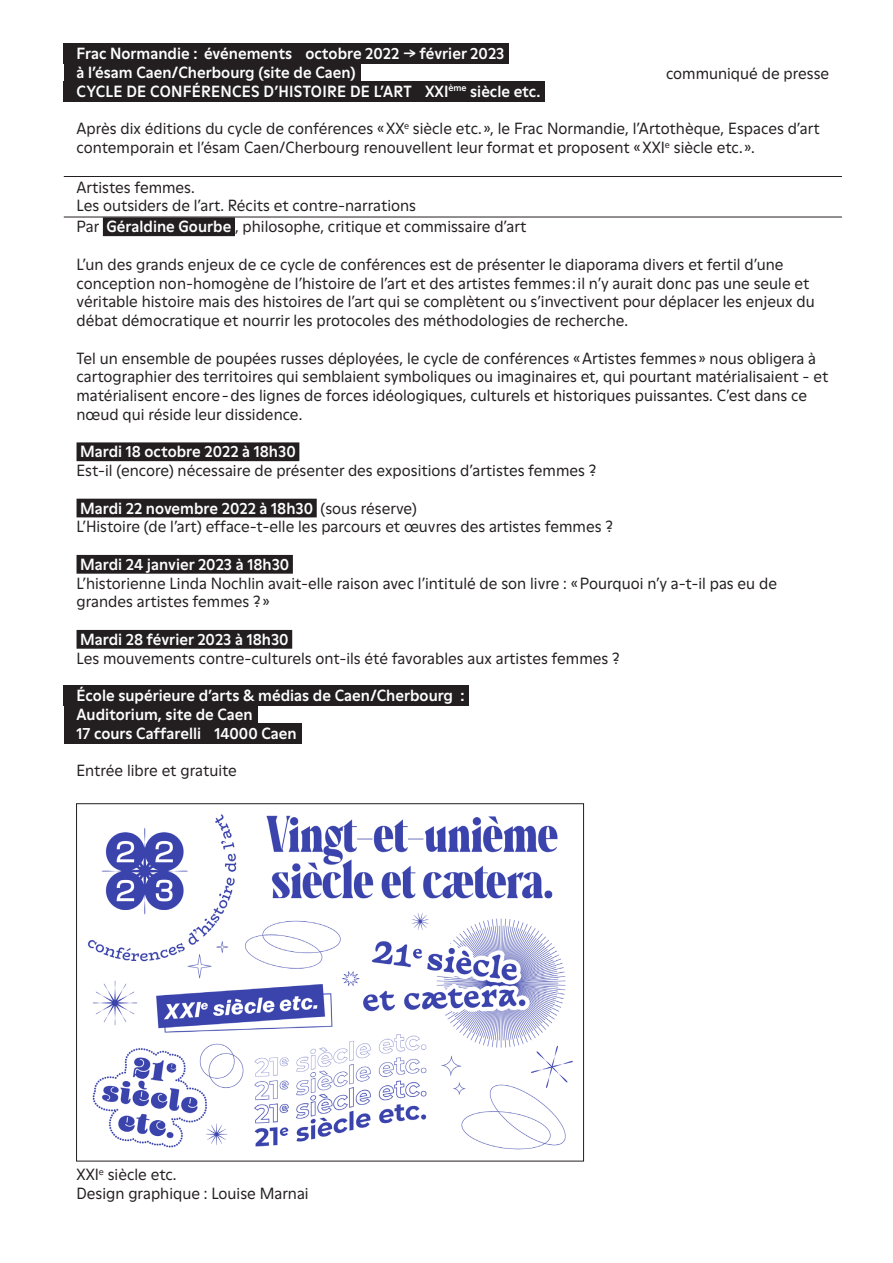
<style>
.page{position:relative;width:893px;height:1263px;background:#fff}
.page>*{position:absolute;margin:0;border:0;box-sizing:border-box;transform-origin:0 0}
.Base{font:15.75px/18.8px "Moderne LL";color:#231f20}
.Base_10_5{font:15.75px/18.8px "Moderne LL";color:#231f20}
.Fond_noir{font:500 15.75px "Moderne LL";color:#fff}
.Base_10_5-2{font:500 15.75px "Moderne LL";color:#fff}
.Filet_haut-bas{font:15.75px/18.8px "Moderne LL";color:#231f20}
.s1{font-weight:500;color:#fff}
.s2{font-weight:400;color:#231f20}
</style>
<div class="page">
<div style="left:64px;top:43px;width:445px;height:21px;background:#231f20"></div>
<div style="left:64px;top:62px;width:296px;height:21px;background:#231f20"></div>
<div style="left:64px;top:81px;width:481px;height:20px;background:#231f20"></div>
<hr style="left:64px;top:217px;width:778px;height:1px;background:#231f20">
<hr style="left:64px;top:176px;width:778px;height:1px;background:#231f20">
<div style="left:103px;top:217px;width:132px;height:19px;background:#231f20"></div>
<div style="left:77px;top:442px;width:222px;height:19px;background:#231f20"></div>
<div style="left:77px;top:499px;width:240px;height:18px;background:#231f20"></div>
<div style="left:77px;top:555px;width:216px;height:19px;background:#231f20"></div>
<div style="left:77px;top:630px;width:215px;height:19px;background:#231f20"></div>
<div style="left:64px;top:685px;width:405px;height:21px;background:#231f20"></div>
<div style="left:64px;top:704px;width:193px;height:21px;background:#231f20"></div>
<div style="left:64px;top:723px;width:237px;height:20px;background:#231f20"></div>
<img style="left:87px;top:814px;width:486px;height:336px">
<p class="Fond_noir" style="left:77px;top:43px;width:429px">Frac Normandie : événements octobre 2022 → février 2023</p>
<p class="Fond_noir" style="left:77px;top:61px;width:281px">à l’ésam Caen/Cherbourg (site de Caen)</p>
<p class="Fond_noir" style="left:77px;top:80px;width:465px">CYCLE DE CONFÉRENCES D’HISTOIRE DE L’ART XXI<sup>ème</sup> siècle etc.</p>
<p class="Base_10_5" style="left:77px;top:118px;width:745px">Après dix éditions du cycle de conférences « XX<sup>e</sup> siècle etc. », le Frac Normandie, l’Artothèque, Espaces d’art contemporain et l’ésam Caen/Cherbourg renouvellent leur format et proposent « XXI<sup>e</sup> siècle etc. ».</p>
<p class="Filet_haut-bas" style="left:77px;top:176px;width:341px">Artistes femmes.<br>Les outsiders de l’art. Récits et contre-narrations</p>
<p class="Base" style="left:77px;top:216px;width:451px">Par <span class="s1">Géraldine Gourbe</span> , philosophe, critique et commissaire d’art</p>
<p class="Base" style="left:77px;top:254px;width:740px">L’un des grands enjeux de ce cycle de conférences est de présenter le diaporama divers et fertil d’une conception non-homogène de l’histoire de l’art et des artistes femmes : il n’y aurait donc pas une seule et véritable histoire mais des histoires de l’art qui se complètent ou s’invectivent pour déplacer les enjeux du débat démocratique et nourrir les protocoles des méthodologies de recherche.</p>
<p class="Base" style="left:77px;top:347px;width:753px">Tel un ensemble de poupées russes déployées, le cycle de conférences « Artistes femmes » nous obligera à cartographier des territoires qui semblaient symboliques ou imaginaires et, qui pourtant matérialisaient - et matérialisent encore - des lignes de forces idéologiques, culturels et historiques puissantes. C’est dans ce nœud qui réside leur dissidence.</p>
<p class="Base_10_5-2" style="left:80px;top:441px;width:217px">Mardi 18 octobre 2022 à 18h30</p>
<p class="Base_10_5" style="left:77px;top:460px;width:521px">Est-il (encore) nécessaire de présenter des expositions d’artistes femmes ?</p>
<p class="Base_10_5-2" style="left:80px;top:497px;width:338px">Mardi 22 novembre 2022 à 18h30 <span class="s2">(sous réserve)</span></p>
<p class="Base_10_5" style="left:77px;top:516px;width:538px">L’Histoire (de l’art) efface-t-elle les parcours et œuvres des artistes femmes ?</p>
<p class="Base_10_5-2" style="left:80px;top:553px;width:211px">Mardi 24 janvier 2023 à 18h30</p>
<p class="Base_10_5" style="left:77px;top:572px;width:702px">L’historienne Linda Nochlin avait-elle raison avec l’intitulé de son livre : « Pourquoi n’y a-t-il pas eu de grandes artistes femmes ? »</p>
<p class="Base_10_5-2" style="left:80px;top:628px;width:210px">Mardi 28 février 2023 à 18h30</p>
<p class="Base_10_5" style="left:77px;top:647px;width:545px">Les mouvements contre-culturels ont-ils été favorables aux artistes femmes ?</p>
<p class="Fond_noir" style="left:77px;top:685px;width:389px">École supérieure d’arts &amp; médias de Caen/Cherbourg :</p>
<p class="Fond_noir" style="left:77px;top:703px;width:178px">Auditorium, site de Caen</p>
<p class="Fond_noir" style="left:77px;top:722px;width:222px">17 cours Caffarelli 14000 Caen</p>
<p class="Base" style="left:77px;top:760px;width:162px">Entrée libre et gratuite</p>
<p class="Base_10_5" style="left:666px;top:63px;width:165px">communiqué de presse</p>
<p class="Base_10_5" style="left:77px;top:1164px;width:102px">XXI<sup>e</sup> siècle etc.</p>
<p class="Base_10_5" style="left:77px;top:1183px;width:234px">Design graphique : Louise Marnai</p>
</div>
